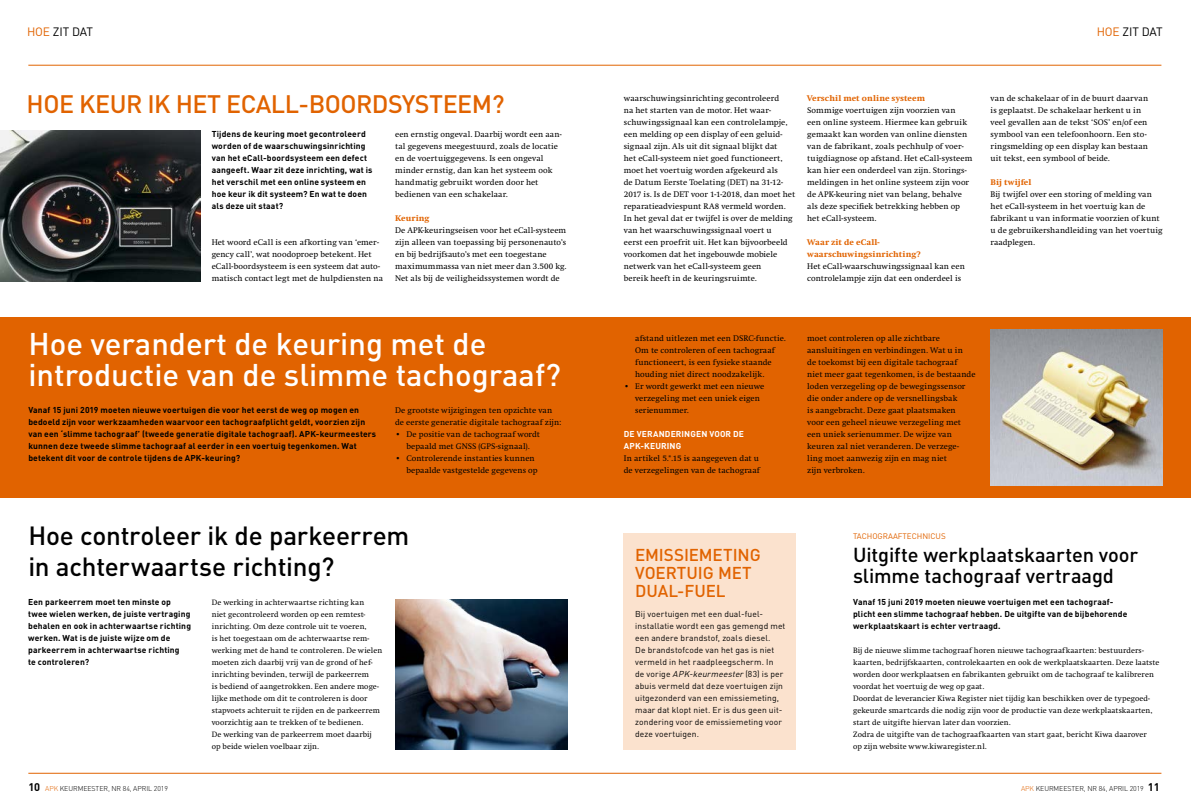
<style>
.page{position:relative;width:1191px;height:808px;background:#fff}
.page>*{position:absolute;margin:0;border:0;box-sizing:border-box;transform-origin:0 0}
.Kop_Small{font:500 31px/31px "DIN";color:#fff}
.Kop_Small-2{font:500 26px/31px "DIN";letter-spacing:-.01em;color:#000}
.Kop_Medium{font:500 25px "DIN";letter-spacing:-.02em;color:#e16300}
.Kop_Small-3{font:500 20px/21px "DIN";letter-spacing:-.005em;color:#000}
.Kader_Kop{font:500 17px/18px "DIN";letter-spacing:-.005em;color:#e16300}
.t1{font:12px "DIN";letter-spacing:-.01em;color:#000}
.Body{font:8.5px/12px "Swift";letter-spacing:.01em;color:#000}
.Intro_Small{font:700 8.5px/12px "DIN";letter-spacing:.015em;color:#000}
.Kader_body_Small{font:8.5px/12px "DIN";letter-spacing:.015em;color:#000}
.Tussenkop_Swift{font:800 8.5px/12px "Swift";letter-spacing:.015em;color:#e16300}
.Tussenkop_DIN{font:700 8.5px/12px "DIN";letter-spacing:.015em;color:#fff}
.Body-2{font:8px/12px "Swift";letter-spacing:.015em;color:#000}
.Naam_en_functie{font:8px "DIN";color:#e16300}
.t2{font:300 7px "DIN";letter-spacing:-.01em;color:#000}
.s1{color:#e16300}
.s2{font-style:italic}
.s3{font-weight:700;font-size:11px}
</style>
<div class="page">
<div style="left:0;top:317px;width:1191px;height:180px;background:#e16300"></div>
<hr style="left:28px;top:65px;width:1133px;height:1px;background:#e16300">
<hr style="left:28px;top:773px;width:1133px;height:1px;background:#e16300">
<img style="left:990px;top:329px;width:172px;height:156px">
<img style="left:0;top:131px;width:200px;height:150px">
<img style="left:395px;top:600px;width:172px;height:149px">
<div style="left:624px;top:533px;width:172px;height:216px;background:#fbe2ce"></div>
<h3 class="t1" style="left:27px;top:24px;width:67px"><span class="s1">HOE</span> ZIT DAT</h3>
<h3 class="t1" style="left:1096px;top:24px;width:67px"><span class="s1">HOE</span> ZIT DAT</h3>
<p class="Tussenkop_Swift" style="left:807px;top:93px;width:119px">Verschil met online systeem</p>
<p class="Body" style="left:807px;top:105px;width:167px">Sommige voertuigen zijn voorzien van<br>een online systeem. Hiermee kan gebruik gemaakt kan worden van online diensten van de fabrikant, zoals pechhulp of voer&shy;tuigdiagnose op afstand. Het eCall-systeem kan hier een onderdeel van zijn. Storings&shy;meldingen in het online systeem zijn voor de APK-keuring niet van belang, behalve als deze specifiek betrekking hebben op het eCall-systeem.</p>
<p class="Tussenkop_Swift" style="left:807px;top:237px;width:115px">Waar zit de eCall&shy;waarschuwingsinrichting?</p>
<p class="Body" style="left:807px;top:261px;width:159px">Het eCall-waarschuwingssignaal kan een controlelampje zijn dat een onderdeel is</p>
<p class="Body" style="left:990px;top:93px;width:159px">van de schakelaar of in de buurt daarvan is geplaatst. De schakelaar herkent u in veel gevallen aan de tekst ‘SOS’ en/of een symbool van een telefoonhoorn. Een sto&shy;ringsmelding op een display kan bestaan</p>
<p class="Body" style="left:990px;top:153px;width:121px">uit tekst, een symbool of beide.</p>
<p class="Tussenkop_Swift" style="left:990px;top:177px;width:42px">Bij twijfel</p>
<p class="Body" style="left:990px;top:189px;width:173px">Bij twijfel over een storing of melding van het eCall-systeem in het voertuig kan de fabrikant u van informatie voorzien of kunt u de gebruikershandleiding van het voertuig</p>
<p class="Body" style="left:624px;top:93px;width:165px">waarschuwingsinrichting gecontroleerd na het starten van de motor. Het waar&shy;schuwingssignaal kan een controlelampje, een melding op een display of een geluid&shy;signaal zijn. Als uit dit signaal blijkt dat het eCall-systeem niet goed functioneert, moet het voertuig worden afgekeurd als</p>
<p class="Body" style="left:624px;top:177px;width:173px">de Datum Eerste Toelating (DET) na 31-12- 2017 is. Is de DET voor 1-1-2018, dan moet het reparatieadviespunt RA8 vermeld worden.<br>In het geval dat er twijfel is over de melding van het waarschuwingssignaal voert u</p>
<p class="Body" style="left:624px;top:237px;width:165px">eerst een proefrit uit. Het kan bijvoorbeeld voorkomen dat het ingebouwde mobiele netwerk van het eCall-systeem geen</p>
<p class="Body" style="left:624px;top:273px;width:134px">bereik heeft in de keuringsruimte.</p>
<h1 class="Kop_Medium" style="left:27px;top:88px;width:479px">HOE KEUR IK HET ECALL-BOORDSYSTEEM?</h1>
<h2 class="Intro_Small" style="left:212px;top:128px;width:162px">Tijdens de keuring moet gecontroleerd worden of de waarschuwingsinrichting van het eCall-boordsysteem een defect aangeeft. Waar zit deze inrichting, wat is het verschil met een online systeem en hoe keur ik dit systeem? En wat te doen als deze uit staat?</h2>
<p class="Body" style="left:395px;top:129px;width:168px">een ernstig ongeval. Daarbij wordt een aan&shy;tal gegevens meegestuurd, zoals de locatie en de voertuiggegevens. Is een ongeval minder ernstig, dan kan het systeem ook handmatig gebruikt worden door het bedienen van een schakelaar.</p>
<p class="Tussenkop_Swift" style="left:395px;top:213px;width:36px">Keuring</p>
<p class="Body" style="left:395px;top:225px;width:173px">De APK-keuringseisen voor het eCall-systeem zijn alleen van toepassing bij personenauto’s en bij bedrijfsauto’s met een toegestane maximummassa van niet meer dan 3.500 kg.<br>Net als bij de veiligheidssystemen wordt de</p>
<p class="Body" style="left:212px;top:237px;width:169px">Het woord eCall is een afkorting van ‘emer-</p>
<p class="Body" style="left:990px;top:237px;width:46px">raadplegen.</p>
<p class="Body" style="left:212px;top:249px;width:173px">gency call’, wat noodoproep betekent. Het eCall-boordsysteem is een systeem dat auto&shy;matisch contact legt met de hulpdiensten na</p>
<h1 class="Kop_Small" style="left:28px;top:327px;width:534px">Hoe verandert de keuring met de introductie van de slimme tachograaf?</h1>
<h2 class="Intro_Small" style="left:28px;top:404px;width:349px">Vanaf 15 juni 2019 moeten nieuwe voertuigen die voor het eerst de weg op mogen en bedoeld zijn voor werkzaamheden waarvoor een tachograafplicht geldt, voorzien zijn van een ‘slimme tachograaf’ (tweede generatie digitale tachograaf). APK-keurmeesters kunnen deze tweede slimme tachograaf al eerder in een voertuig tegenkomen. Wat betekent dit voor de controle tijdens de APK-keuring?</h2>
<p class="Body" style="left:395px;top:405px;width:168px">De grootste wijzigingen ten opzichte van de eerste generatie digitale tachograaf zijn:</p>
<p class="Body" style="left:395px;top:429px;width:146px;text-align:center">• De positie van de tachograaf wordt bepaald met GNSS (GPS-signaal).</p>
<p class="Body" style="left:406px;top:453px;width:133px;text-indent:-11px">• Controlerende instanties kunnen bepaalde vastgestelde gegevens op</p>
<h1 class="Kop_Small-2" style="left:28px;top:519px;width:382px">Hoe controleer ik de parkeerrem in achterwaartse richting?</h1>
<h2 class="Intro_Small" style="left:28px;top:596px;width:164px">Een parkeerrem moet ten minste op twee wielen werken, de juiste vertraging behalen en ook in achterwaartse richting werken. Wat is de juiste wijze om de parkeerrem in achterwaartse richting<br>te controleren?</h2>
<p class="Body-2" style="left:212px;top:597px;width:172px">De werking in achterwaartse richting kan<br>niet gecontroleerd worden op een remtest&shy;inrichting. Om deze controle uit te voeren,<br>is het toegestaan om de achterwaartse rem&shy;werking met de hand te controleren. De wielen moeten zich daarbij vrij van de grond of hef&shy;inrichting bevinden, terwijl de parkeerrem<br>is bediend of aangetrokken. Een andere moge&shy;lijke methode om dit te controleren is door stapvoets achteruit te rijden en de parkeerrem voorzichtig aan te trekken of te bedienen.<br>De werking van de parkeerrem moet daarbij op beide wielen voelbaar zijn.</p>
<p class="Body" style="left:635px;top:333px;width:152px">afstand uitlezen met een DSRC-functie.<br>Om te controleren of een tachograaf functioneert, is een fysieke staande houding niet direct noodzakelijk.</p>
<p class="Body" style="left:635px;top:381px;width:131px;text-indent:-11px">• Er wordt gewerkt met een nieuwe verzegeling met een uniek eigen serienummer.</p>
<h3 class="Tussenkop_DIN" style="left:624px;top:428px;width:122px">DE VERANDERINGEN VOOR DE<br>APK-KEURING</h3>
<p class="Body" style="left:624px;top:453px;width:137px">In artikel 5.*.15 is aangegeven dat u</p>
<p class="Body" style="left:624px;top:465px;width:137px">de verzegelingen van de tachograaf</p>
<p class="Body" style="left:807px;top:333px;width:170px">moet controleren op alle zichtbare aansluitingen en verbindingen. Wat u in<br>de toekomst bij een digitale tachograaf<br>niet meer gaat tegenkomen, is de bestaande loden verzegeling op de bewegingssensor die onder andere op de versnellingsbak<br>is aangebracht. Deze gaat plaatsmaken<br>voor een geheel nieuwe verzegeling met een uniek serienummer. De wijze van keuren zal niet veranderen. De verzege&shy;ling moet aanwezig zijn en mag niet<br>zijn verbroken.</p>
<p class="Kader_Kop" style="left:635px;top:545px;width:127px">EMISSIEMETING<br>VOERTUIG MET<br>DUAL-FUEL</p>
<p class="Kader_body_Small" style="left:635px;top:608px;width:152px">Bij voertuigen met een dual-fuel&shy;installatie wordt een gas gemengd met een andere brandstof, zoals diesel.<br>De brandstofcode van het gas is niet vermeld in het raadpleegscherm. In<br>d e vo r i g e <span class="s2">APK-keurmeester</span>(8 3 ) i s p e r abuis vermeld dat deze voertuigen zijn uitgezonderd van een emissiemeting, maar dat klopt niet. Er is dus geen uit&shy;zondering voor de emissiemeting voor deze voertuigen.</p>
<p class="Naam_en_functie" style="left:853px;top:531px;width:94px">TACHOGRAAFTECHNICUS</p>
<h1 class="Kop_Small-3" style="left:853px;top:544px;width:287px">Uitgifte werkplaatskaarten voor slimme tachograaf vertraagd</h1>
<h2 class="Intro_Small" style="left:853px;top:596px;width:276px">Vanaf 15 juni 2019 moeten nieuwe voertuigen met een tachograaf&shy;plicht een slimme tachograaf hebben. De uitgifte van de bijbehorende werkplaatskaart is echter vertraagd.</h2>
<p class="Body-2" style="left:853px;top:645px;width:308px">Bij de nieuwe slimme tachograaf horen nieuwe tachograafkaarten: bestuurders&shy;kaarten, bedrijfskaarten, controlekaarten en ook de werkplaatskaarten. Deze laatste worden door werkplaatsen en fabrikanten gebruikt om de tachograaf te kalibreren voordat het voertuig de weg op gaat.</p>
<p class="Body-2" style="left:853px;top:693px;width:301px">Doordat de leverancier Kiwa Register niet tijdig kan beschikken over de typegoed&shy;gekeurde smartcards die nodig zijn voor de productie van deze werkplaatskaarten, start de uitgifte hiervan later dan voorzien.</p>
<p class="Body-2" style="left:853px;top:729px;width:295px">Zodra de uitgifte van de tachograafkaarten van start gaat, bericht Kiwa daarover op zijn website www.kiwaregister.nl.</p>
<p class="t2" style="left:28px;top:784px;width:141px"><span class="s3">10</span> <span class="s1">APK</span> KEURMEESTER, NR 84, APRIL 2019</p>
<p class="t2" style="left:1021px;top:784px;width:140px"><span class="s1">APK</span> KEURMEESTER, NR 84, APRIL 2019 <span class="s3">11</span></p>
</div>
